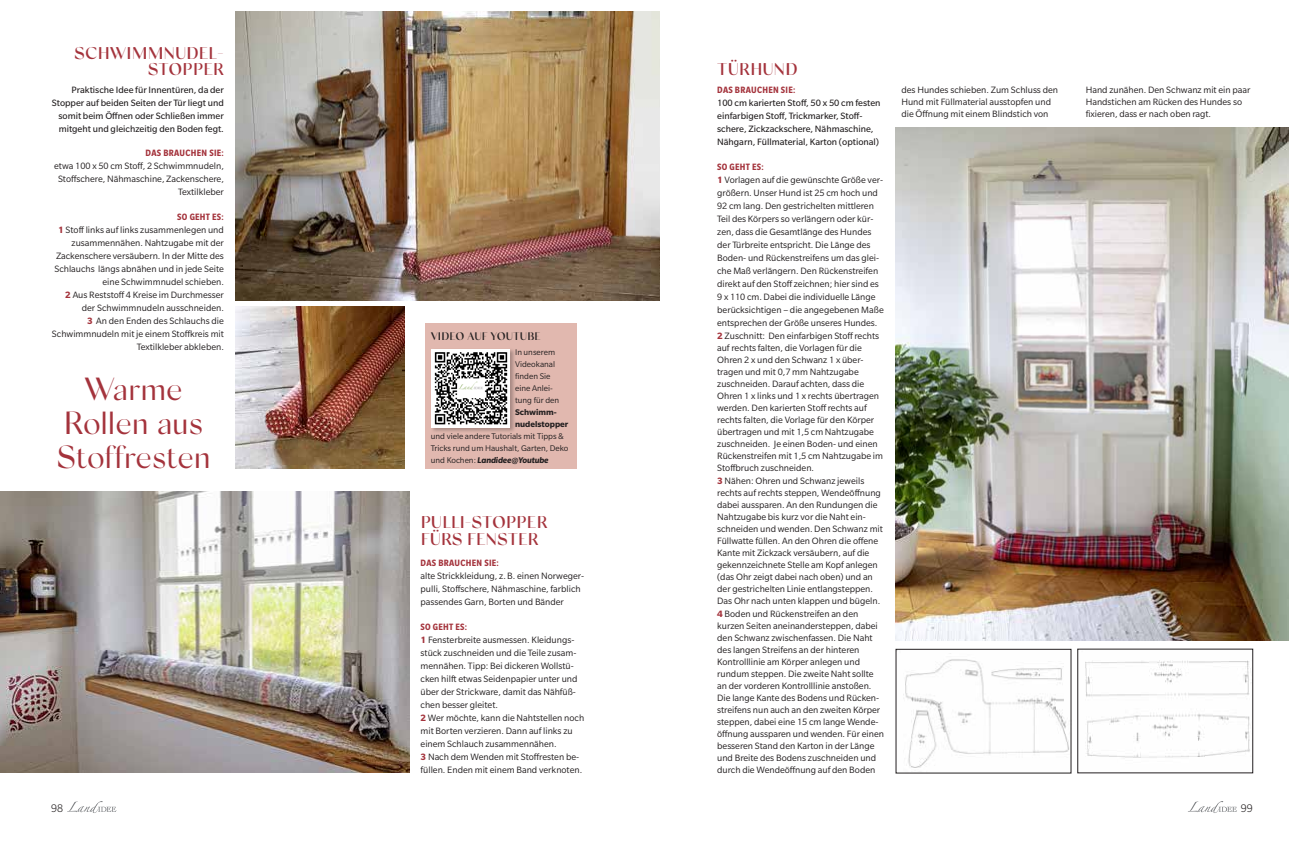
<style>
.page{position:relative;width:1304px;height:842px;background:#fff}
.page>*{position:absolute;margin:0;border:0;box-sizing:border-box;transform-origin:0 0}
.t1{font:32px/34px "Silk Sans Display";color:#a4333c;text-align:center}
.t2{font:500 17px/16px "Silk Sans Display";color:#a4333c;text-align:right}
.t3{font:300 12px "Slate Std";color:#231f20}
.t4{font:500 11px "Silk Sans Display";color:#231f20}
.t5{font:10px/13px "Slate Std";color:#231f20}
.t6{font:10px/13px "Slate Std";color:#231f20;text-align:right}
.t7{font:700 condensed 10px "Slate Std";letter-spacing:.03em;color:#a4333c}
.t8{font:9px/12px "Slate Std";color:#231f20}
.t9{font:700 9px/12px "Slate Std";color:#231f20}
.s1{font-weight:700;font-stretch:condensed;color:#a4333c}
.s2{font-weight:700;color:#a4333c}
.s3{font-weight:700;font-style:italic}
</style>
<div class="page">
<svg style="left:67px;top:801px;width:49px;height:12px"></svg>
<svg style="left:1188px;top:801px;width:49px;height:12px"></svg>
<img style="left:235px;top:11px;width:425px;height:289px">
<img style="left:235px;top:306px;width:169px;height:163px">
<div style="left:425px;top:323px;width:152px;height:146px;background:#e1b8af"></div>
<div style="left:430px;top:348px;width:86px;height:85px;background:#231f20;opacity:.3"></div>
<img style="left:432px;top:349px;width:77px;height:78px">
<img style="left:896px;top:128px;width:392px;height:512px">
<img style="left:903px;top:653px;width:166px;height:115px">
<img style="left:1085px;top:660px;width:166px;height:98px">
<div style="left:1077px;top:649px;width:176px;height:124px;border:1px solid #231f20"></div>
<img style="left:0;top:491px;width:409px;height:282px">
<h2 class="t2" style="left:74px;top:45px;width:151px">SCHWIMMNUDEL-<br>STOPPER</h2>
<p class="t6" style="left:52px;top:83px;width:174px">Praktische Idee für Innentüren, da der Stopper auf beiden Seiten der Tür liegt und somit beim Öffnen oder Schließen immer mitgeht und gleichzeitig den Boden fegt.</p>
<p class="t7" style="left:146px;top:147px;width:80px">DAS BRAUCHEN SIE:</p>
<p class="t5" style="left:54px;top:159px;width:171px;text-align:right">etwa 100 x 50 cm Stoff, 2 Schwimmnudeln,<br>Stoffschere, Nähmaschine, Zackenschere,<br>Textilkleber</p>
<p class="t5" style="left:52px;top:210px;width:173px;text-align:right"><span class="s1">SO GEHT ES:<br></span><span class="s2">1</span> Stoff links auf links zusammenlegen und zusammennähen. Nahtzugabe mit der Zackenschere versäubern. In der Mitte des Schlauchs längs abnähen und in jede Seite eine Schwimmnudel schieben.<br><span class="s2">2</span> Aus Reststoff 4 Kreise im Durchmesser der Schwimmnudeln ausschneiden.<br><span class="s2">3</span> An den Enden des Schlauchs die Schwimmnudeln mit je einem Stoffkreis mit Textilkleber abkleben.</p>
<h1 class="t1" style="left:56px;top:373px;width:156px">Warme<br>Rollen aus<br>Stoffresten</h1>
<p class="t4" style="left:431px;top:329px;width:112px">VIDEO AUF YOUTUBE</p>
<p class="t8" style="left:515px;top:346px;width:46px">In unserem<br>Videokanal finden Sie eine Anlei&shy;tung für den</p>
<p class="t9" style="left:515px;top:406px;width:55px">Schwimm&shy;nudelstopper</p>
<p class="t8" style="left:431px;top:430px;width:139px">und viele andere Tutorials mit Tipps &amp;<br>Tricks rund um Haushalt, Garten, Deko und Kochen: <span class="s3">Landidee@Youtube</span></p>
<h2 class="t2" style="left:421px;top:514px;width:128px;line-height:17px;text-align:left">PULLI-STOPPER<br>FÜRS FENSTER</h2>
<p class="t7" style="left:421px;top:557px;width:80px">DAS BRAUCHEN SIE:</p>
<p class="t5" style="left:421px;top:569px;width:165px">alte Strickkleidung, z.B. einen Norweger&shy;pulli, Stoffschere, Nähmaschine, farblich passendes Garn, Borten und Bänder</p>
<p class="t5" style="left:421px;top:620px;width:165px"><span class="s1">SO GEHT ES:<br></span><span class="s2">1</span> Fensterbreite ausmessen. Kleidungs&shy;stück zuschneiden und die Teile zusam&shy;mennähen. Tipp: Bei dickeren Wollstü&shy;cken hilft etwas Seidenpapier unter und über der Strickware, damit das Nähfüß&shy;chen besser gleitet.<br><span class="s2">2</span> Wer möchte, kann die Nahtstellen noch mit Borten verzieren. Dann auf links zu einem Schlauch zusammennähen.<br><span class="s2">3</span> Nach dem Wenden mit Stoffresten be&shy;füllen. Enden mit einem Band verknoten.</p>
<h2 class="t2" style="left:717px;top:62px;width:82px">TÜRHUND</h2>
<p class="t7" style="left:717px;top:84px;width:80px">DAS BRAUCHEN SIE:</p>
<p class="t6" style="left:717px;top:96px;width:165px;text-align:left">100 cm karierten Stoff, 50 x 50 cm festen einfarbigen Stoff, Trickmarker, Stoff&shy;schere, Zickzackschere, Nähmaschine, Nähgarn, Füllmaterial, Karton (optional)</p>
<p class="t5" style="left:717px;top:160px;width:168px"><span class="s1">SO GEHT ES:<br></span><span class="s2">1</span> Vorlagen auf die gewünschte Größe ver&shy;größern. Unser Hund ist 25 cm hoch und 92 cm lang. Den gestrichelten mittleren Teil des Körpers so verlängern oder kür&shy;zen, dass die Gesamtlänge des Hundes der Türbreite entspricht. Die Länge des Boden- und Rückenstreifens um das glei&shy;che Maß verlängern. Den Rückenstreifen direkt auf den Stoff zeichnen; hier sind es 9 x 110 cm. Dabei die individuelle Länge berücksichtigen – die angegebenen Maße entsprechen der Größe unseres Hundes.<br><span class="s2">2</span> Zuschnitt: Den einfarbigen Stoff rechts</p>
<p class="t5" style="left:717px;top:342px;width:167px;line-height:12px">auf rechts falten, die Vorlagen für die Ohren 2 x und den Schwanz 1 x über&shy;tragen und mit 0,7 mm Nahtzugabe zuschneiden. Darauf achten, dass die Ohren 1 x links und 1 x rechts übertragen werden. Den karierten Stoff rechts auf rechts falten, die Vorlage für den Körper übertragen und mit 1,5 cm Nahtzugabe zuschneiden. Je einen Boden- und einen Rückenstreifen mit 1,5 cm Nahtzugabe im Stoffbruch zuschneiden.</p>
<p class="t5" style="left:717px;top:475px;width:167px;line-height:12px"><span class="s2">3</span> Nähen: Ohren und Schwanz jeweils rechts auf rechts steppen, Wendeöffnung dabei aussparen. An den Rundungen die Nahtzugabe bis kurz vor die Naht ein&shy;schneiden und wenden. Den Schwanz mit Füllwatte füllen. An den Ohren die offene Kante mit Zickzack versäubern, auf die gekennzeichnete Stelle am Kopf anlegen (das Ohr zeigt dabei nach oben) und an der gestrichelten Linie entlangsteppen.<br>Das Ohr nach unten klappen und bügeln.</p>
<p class="t5" style="left:717px;top:608px;width:168px;line-height:12px"><span class="s2">4</span> Boden und Rückenstreifen an den kurzen Seiten aneinandersteppen, dabei den Schwanz zwischenfassen. Die Naht des langen Streifens an der hinteren Kontrolllinie am Körper anlegen und rundum steppen. Die zweite Naht sollte an der vorderen Kontrolllinie anstoßen.<br>Die lange Kante des Bodens und Rücken&shy;streifens nun auch an den zweiten Körper steppen, dabei eine 15 cm lange Wende&shy;öffnung aussparen und wenden. Für einen besseren Stand den Karton in der Länge und Breite des Bodens zuschneiden und durch die Wendeöffnung auf den Boden</p>
<p class="t5" style="left:901px;top:83px;width:158px;line-height:12px">des Hundes schieben. Zum Schluss den<br>Hund mit Füllmaterial ausstopfen und die Öffnung mit einem Blindstich von</p>
<p class="t5" style="left:1086px;top:83px;width:166px;line-height:12px">Hand zunähen. Den Schwanz mit ein paar<br>Handstichen am Rücken des Hundes so fixieren, dass er nach oben ragt.</p>
<p class="t3" style="left:51px;top:802px;width:13px">98</p>
<p class="t3" style="left:1241px;top:802px;width:13px">99</p>
</div>
